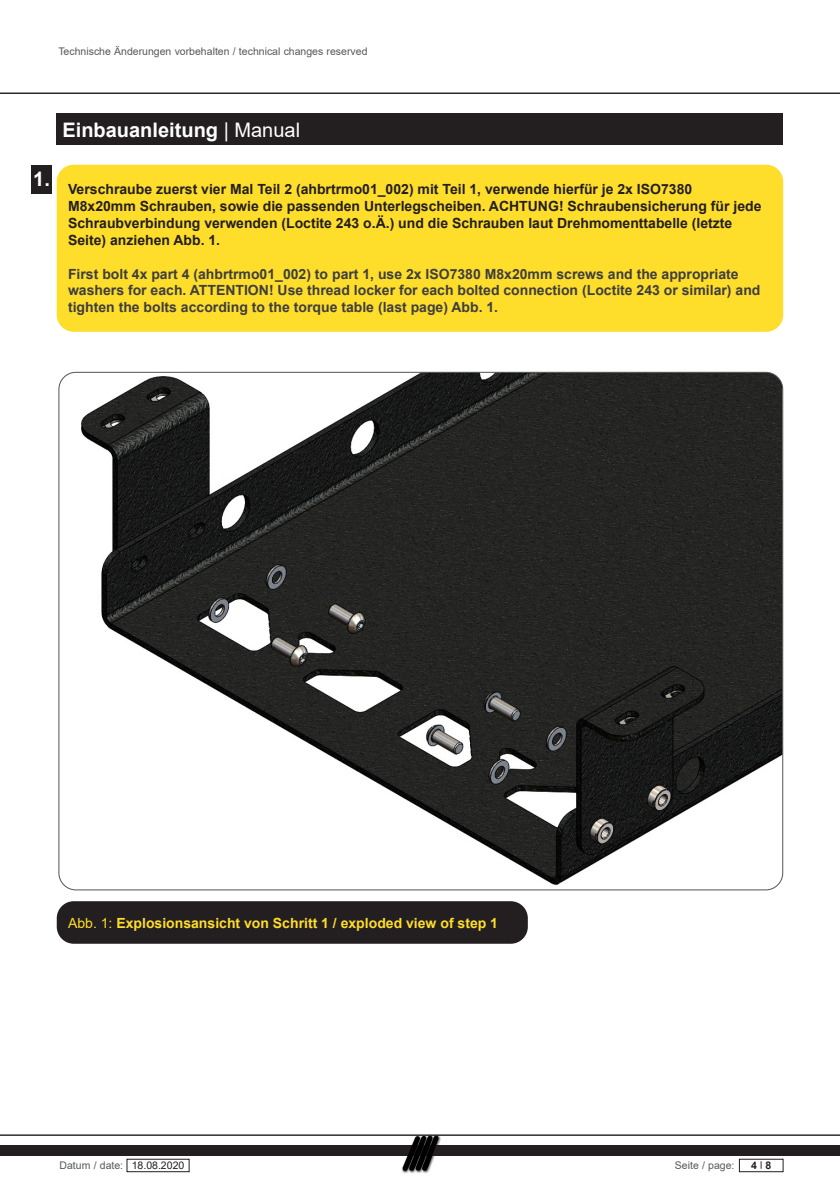
<style>
.page{position:relative;width:840px;height:1191px;background:#fff}
.page>*{position:absolute;margin:0;border:0;box-sizing:border-box;transform-origin:0 0}
.t1{font:700 20px "Arial";color:#fff}
.t2{font:700 14px/16.8px "Arial";color:#231f20}
.t3{font:700 14px/16.8px "Arial";color:#3e3e3f}
.t4{font:700 14px "Arial";color:#ffdd2b}
.t5{font:10.4px "Arial";color:#57585a}
.t6{font:10.4px "Arial";color:#231f20}
.t7{font:700 10.4px "Arial";color:#231f20}
.t8{font:700 8px "Arial";color:#231f20}
.s1{font-weight:400}
.s2{font-size:10.4px}
</style>
<div class="page">
<svg style="left:0;top:92px;width:839px;height:2px"></svg>
<svg style="left:0;top:1134px;width:839px;height:40px"></svg>
<div style="left:0;top:1146px;width:839px;height:10px;background:#231f20"></div>
<div style="left:401px;top:1135px;width:40px;height:38px;background:#231f20;opacity:.75"></div>
<svg style="left:402px;top:1135px;width:36px;height:36px"></svg>
<div style="left:739px;top:1159px;width:43px;height:12px;background:#fff"></div>
<div style="left:738px;top:1159px;width:44px;height:12px;border:1px solid #231f20"></div>
<div style="left:127px;top:1159px;width:62px;height:12px;background:#fff"></div>
<div style="left:127px;top:1159px;width:62px;height:12px;border:1px solid #231f20"></div>
<div style="left:57px;top:113px;width:725px;height:32px;background:#231f20"></div>
<div style="left:31px;top:165px;width:21px;height:28px;background:#231f20"></div>
<div style="left:57px;top:165px;width:725px;height:167px;background:#ffdd2b;border-radius:17px"></div>
<div style="left:57px;top:901px;width:470px;height:42px;background:#231f20;border-radius:17px"></div>
<img style="left:60px;top:372px;width:722px;height:518px">
<p class="t5" style="left:58px;top:44px;width:310px">Technische Änderungen vorbehalten / technical changes reserved</p>
<p class="t1" style="left:33px;top:165px;width:18px">1.</p>
<p class="t1" style="left:62px;top:115px;width:239px">Einbauanleitung <span class="s1">| Manual</span></p>
<p class="t2" style="left:68px;top:181px;width:694px">Verschraube zuerst vier Mal Teil 2 (ahbrtrmo01_002) mit Teil 1, verwende hierfür je 2x ISO7380<br>M8x20mm Schrauben, sowie die passenden Unterlegscheiben. ACHTUNG! Schraubensicherung für jede Schraubverbindung verwenden (Loctite 243 o.Ä.) und die Schrauben laut Drehmomenttabelle (letzte Seite) anziehen Abb. 1.</p>
<p class="t3" style="left:68px;top:265px;width:693px">First bolt 4x part 4 (ahbrtrmo01_002) to part 1, use 2x ISO7380 M8x20mm screws and the appropriate washers for each. ATTENTION! Use thread locker for each bolted connection (Loctite 243 or similar) and tighten the bolts according to the torque table (last page) Abb. 1.</p>
<p class="t4" style="left:68px;top:912px;width:431px"><span class="s1">Abb. 1:</span> Explosionsansicht von Schritt 1 / exploded view of step 1</p>
<p class="t6" style="left:132px;top:1158px;width:54px">18.08.2020</p>
<p class="t5" style="left:674px;top:1158px;width:61px">Seite / page:</p>
<p class="t8" style="left:759px;top:1158px;width:13px">| <span class="s2">8</span></p>
<p class="t5" style="left:59px;top:1158px;width:65px">Datum / date:</p>
<p class="t7" style="left:750px;top:1158px;width:7px">4</p>
</div>
